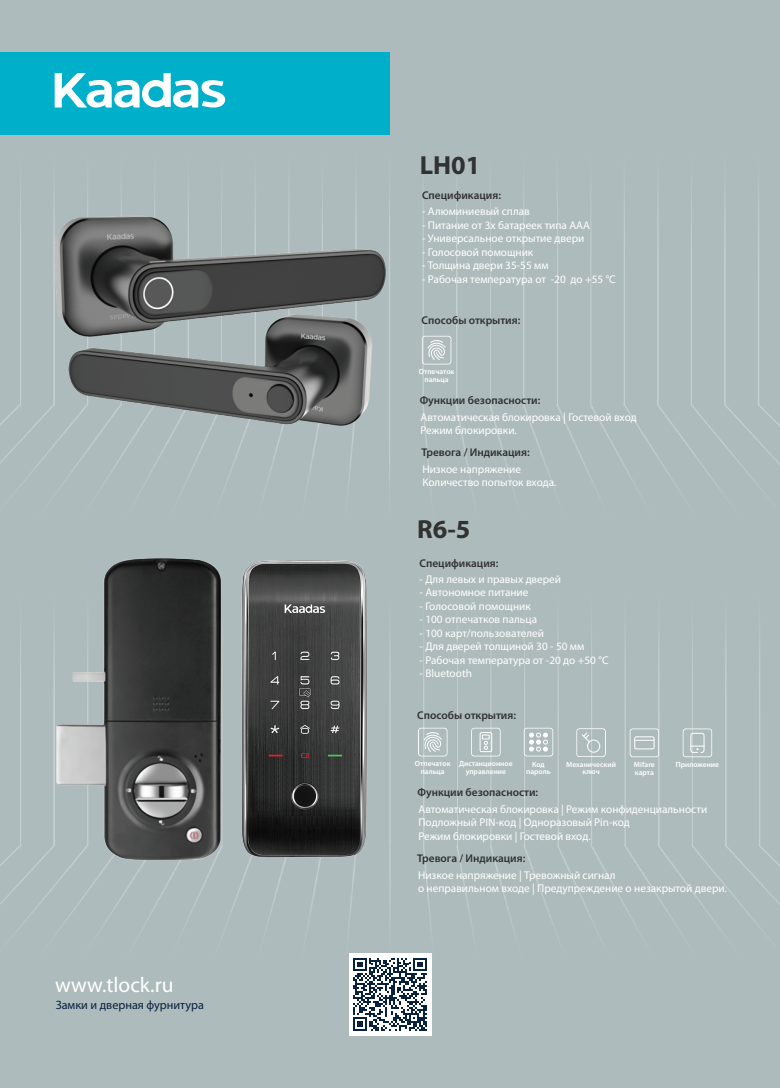
<style>
.page{position:relative;width:780px;height:1088px;background:#aebbbc}
.page>*{position:absolute;margin:0;border:0;box-sizing:border-box;transform-origin:0 0}
.t1{font:700 26.25px "Myriad Pro";color:#313232}
.t2{font:21.38px "Myriad Pro";color:#fff}
.t3{font:12.12px "Myriad Pro";color:#08213f}
.t4{font:11.25px/13.5px "Myriad Pro";color:#fff}
.t5{font:600 11.25px "Myriad Pro";color:#313232}
.t6{font:600 7.5px/7.5px "Myriad Pro";color:#fff;text-align:center}
</style>
<div class="page">
<img style="left:0;top:595px;width:780px;height:414px">
<img style="left:0;top:198px;width:780px;height:282px">
<div style="left:0;top:52px;width:390px;height:83px;background:#00afca"></div>
<svg style="left:55px;top:73px;width:171px;height:35px"></svg>
<img style="left:69px;top:337px;width:303px;height:90px">
<img style="left:55px;top:214px;width:331px;height:123px">
<svg style="left:422px;top:336px;width:29px;height:28px"></svg>
<svg style="left:682px;top:728px;width:30px;height:29px"></svg>
<svg style="left:418px;top:728px;width:29px;height:28px"></svg>
<svg style="left:523px;top:728px;width:30px;height:28px"></svg>
<svg style="left:576px;top:728px;width:29px;height:29px"></svg>
<svg style="left:471px;top:728px;width:29px;height:28px"></svg>
<svg style="left:629px;top:728px;width:30px;height:29px"></svg>
<img style="left:242px;top:560px;width:125px;height:298px">
<div style="left:348px;top:953px;width:83px;height:82px;background:#fff"></div>
<svg style="left:353px;top:958px;width:74px;height:73px"></svg>
<img style="left:56px;top:558px;width:165px;height:302px">
<h2 class="t2" style="left:55px;top:972px;width:120px">www.tlock.ru</h2>
<p class="t3" style="left:56px;top:997px;width:150px">Замки и дверная фурнитура</p>
<h1 class="t1" style="left:419px;top:148px;width:62px">LH01</h1>
<p class="t5" style="left:422px;top:188px;width:80px">Спецификация:</p>
<p class="t4" style="left:422px;top:205px;width:109px">- Алюминиевый сплав</p>
<p class="t4" style="left:422px;top:218px;width:169px">- Питание от 3х батареек типа ААА</p>
<p class="t4" style="left:422px;top:232px;width:164px">- Универсальное открытие двери</p>
<p class="t4" style="left:422px;top:245px;width:113px">- Голосовой помощник</p>
<p class="t4" style="left:422px;top:259px;width:128px">- Толщина двери 35-55 мм</p>
<p class="t4" style="left:422px;top:272px;width:195px">- Рабочая температура от -20 до +55 °С</p>
<p class="t5" style="left:421px;top:313px;width:100px">Способы открытия:</p>
<p class="t6" style="left:419px;top:368px;width:37px">Отпечаток пальца</p>
<p class="t5" style="left:419px;top:393px;width:122px">Функции безопасности:</p>
<p class="t4" style="left:420px;top:410px;width:218px">Автоматическая блокировка | Гостевой вход<br>Режим блокировки.</p>
<p class="t5" style="left:421px;top:445px;width:110px">Тревога / Индикация:</p>
<p class="t4" style="left:422px;top:462px;width:136px">Низкое напряжение<br>Количество попыток входа.</p>
<h1 class="t1" style="left:417px;top:511px;width:55px">R6-5</h1>
<p class="t5" style="left:419px;top:556px;width:80px">Спецификация:</p>
<p class="t4" style="left:419px;top:572px;width:143px">- Для левых и правых дверей</p>
<p class="t4" style="left:419px;top:585px;width:110px">- Автономное питание</p>
<p class="t4" style="left:419px;top:599px;width:113px">- Голосовой помощник</p>
<p class="t4" style="left:419px;top:612px;width:119px">- 100 отпечатков пальца</p>
<p class="t4" style="left:419px;top:626px;width:126px">- 100 карт/пользователей</p>
<p class="t4" style="left:419px;top:639px;width:166px">- Для дверей толщиной 30 - 50 мм</p>
<p class="t4" style="left:419px;top:653px;width:190px">- Рабочая температура от -20 до +50 °С</p>
<p class="t4" style="left:419px;top:666px;width:54px">- Bluetooth</p>
<p class="t5" style="left:417px;top:708px;width:100px">Способы открытия:</p>
<p class="t6" style="left:415px;top:760px;width:37px">Отпечаток</p>
<p class="t6" style="left:675px;top:761px;width:45px">Приложение</p>
<p class="t6" style="left:420px;top:767px;width:26px">пальца</p>
<p class="t6" style="left:459px;top:760px;width:55px">Дистанционное управление</p>
<p class="t6" style="left:526px;top:760px;width:26px">Код пароль</p>
<p class="t6" style="left:566px;top:760px;width:51px">Механический ключ</p>
<p class="t6" style="left:634px;top:761px;width:22px;text-align:left">Mifare карта</p>
<p class="t5" style="left:417px;top:785px;width:122px">Функции безопасности:</p>
<p class="t4" style="left:418px;top:802px;width:290px">Автоматическая блокировка | Режим конфиденциальности<br>Подложный PIN-код | Одноразовый Pin-код<br>Режим блокировки | Гостевой вход.</p>
<p class="t5" style="left:417px;top:851px;width:110px">Тревога / Индикация:</p>
<p class="t4" style="left:418px;top:868px;width:310px">Низкое напряжение | Тревожный сигнал<br>о неправильном входе | Предупреждение о незакрытой двери.</p>
</div>
